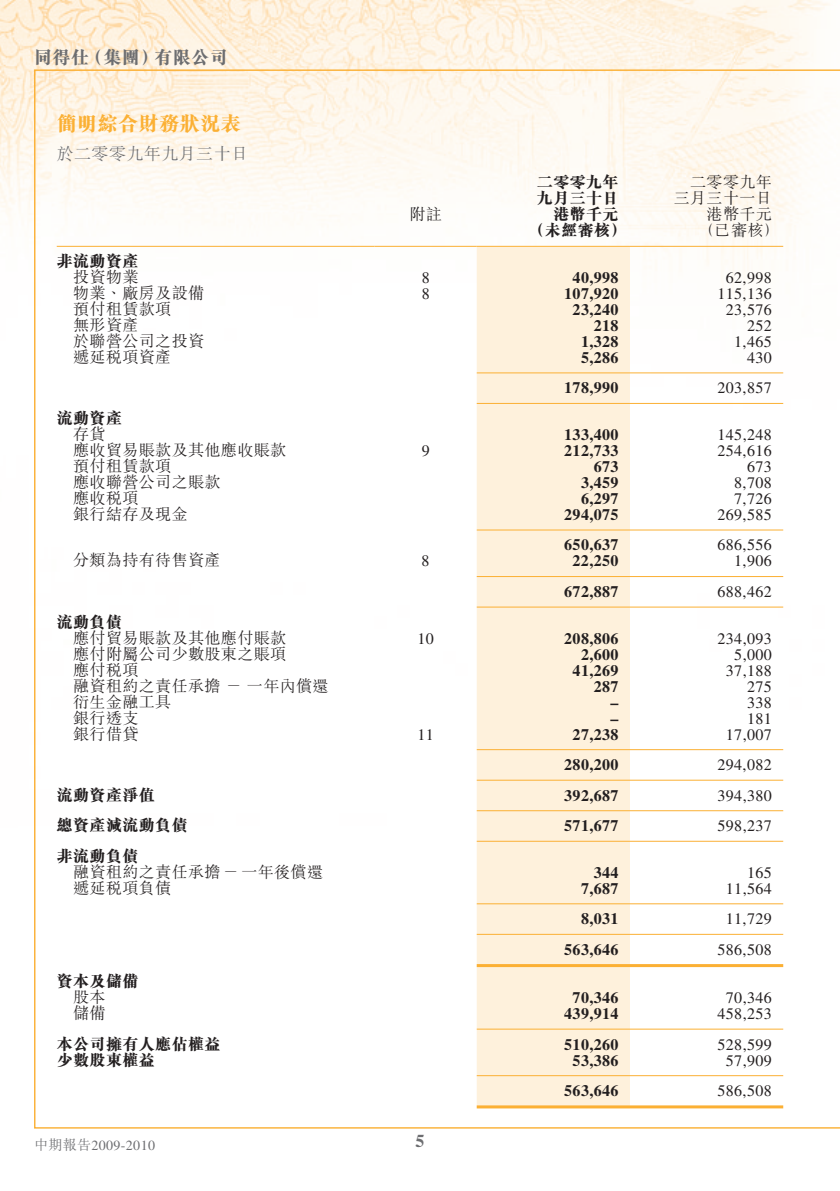
<style>
.page{position:relative;width:840px;height:1191px;background:#fff}
.page>*{position:absolute;margin:0;border:0;box-sizing:border-box;transform-origin:0 0}
.t1{font:800 20px "M Sung HK";letter-spacing:.025em;color:#fbb034}
.t2{font:800 18px "M Sung HK";letter-spacing:.025em;color:#6c6d70}
.t3{font:700 18px "Times LT Std";color:#6c6d70}
.t4{font:300 17px "M Sung HK";letter-spacing:.025em;color:#6c6d70}
.t5{font:16px "Times LT Std";letter-spacing:.025em;color:#231f20}
.t6{font:700 16px "Times LT Std";letter-spacing:.025em;color:#231f20}
.t7{font:300 16px "M Sung HK";letter-spacing:.025em;color:#231f20}
.t8{font:800 16px "M Sung HK";letter-spacing:.025em;color:#231f20}
.t9{font:14px "Times LT Std";letter-spacing:.025em;color:#6c6d70}
.s1{font-family:"M Sung HK";font-weight:300}
</style>
<div class="page">
<img style="left:0;top:0;width:839px;height:1129px">
<div style="left:476px;top:247px;width:153px;height:858px;background:#fef1dc"></div>
<hr style="left:57px;top:246px;width:317px;height:1px;background:#fbb034">
<hr style="left:374px;top:246px;width:102px;height:1px;background:#fbb034">
<hr style="left:476px;top:246px;width:153px;height:1px;background:#fbb034">
<hr style="left:629px;top:246px;width:153px;height:1px;background:#fbb034">
<hr style="left:476px;top:372px;width:153px;height:1px;background:#fbb034">
<hr style="left:629px;top:372px;width:153px;height:1px;background:#fbb034">
<hr style="left:476px;top:403px;width:153px;height:1px;background:#fbb034">
<hr style="left:629px;top:403px;width:153px;height:1px;background:#fbb034">
<hr style="left:476px;top:529px;width:153px;height:1px;background:#fbb034">
<hr style="left:629px;top:529px;width:153px;height:1px;background:#fbb034">
<hr style="left:476px;top:576px;width:153px;height:1px;background:#fbb034">
<hr style="left:629px;top:576px;width:153px;height:1px;background:#fbb034">
<hr style="left:476px;top:606px;width:153px;height:1px;background:#fbb034">
<hr style="left:629px;top:606px;width:153px;height:1px;background:#fbb034">
<hr style="left:476px;top:749px;width:153px;height:1px;background:#fbb034">
<hr style="left:629px;top:749px;width:153px;height:1px;background:#fbb034">
<hr style="left:476px;top:779px;width:153px;height:1px;background:#fbb034">
<hr style="left:629px;top:779px;width:153px;height:1px;background:#fbb034">
<hr style="left:476px;top:810px;width:153px;height:1px;background:#fbb034">
<hr style="left:629px;top:810px;width:153px;height:1px;background:#fbb034">
<hr style="left:476px;top:840px;width:153px;height:1px;background:#fbb034">
<hr style="left:629px;top:840px;width:153px;height:1px;background:#fbb034">
<hr style="left:476px;top:903px;width:153px;height:1px;background:#fbb034">
<hr style="left:629px;top:903px;width:153px;height:1px;background:#fbb034">
<hr style="left:476px;top:934px;width:153px;height:1px;background:#fbb034">
<hr style="left:629px;top:934px;width:153px;height:1px;background:#fbb034">
<hr style="left:476px;top:964px;width:153px;height:3px;background:#fbb034">
<hr style="left:629px;top:964px;width:153px;height:3px;background:#fbb034">
<hr style="left:476px;top:1028px;width:153px;height:1px;background:#fbb034">
<hr style="left:629px;top:1028px;width:153px;height:1px;background:#fbb034">
<hr style="left:476px;top:1075px;width:153px;height:1px;background:#fbb034">
<hr style="left:629px;top:1075px;width:153px;height:1px;background:#fbb034">
<hr style="left:476px;top:1105px;width:153px;height:3px;background:#fbb034">
<hr style="left:629px;top:1105px;width:153px;height:3px;background:#fbb034">
<p class="t2" style="left:34px;top:44px;width:195px">同得仕)集團(有限公司</p>
<p class="t1" style="left:57px;top:110px;width:185px">簡明綜合財務狀況表</p>
<p class="t4" style="left:57px;top:142px;width:193px">於二零零九年九月三十日</p>
<p class="t8" style="left:536px;top:171px;width:83px">二零零九年</p>
<p class="t7" style="left:689px;top:171px;width:83px">二零零九年</p>
<p class="t8" style="left:536px;top:187px;width:83px">九月三十日</p>
<p class="t7" style="left:673px;top:187px;width:99px">三月三十一日</p>
<p class="t7" style="left:409px;top:203px;width:34px">附註</p>
<p class="t8" style="left:553px;top:203px;width:67px">港幣千元</p>
<p class="t7" style="left:706px;top:203px;width:67px">港幣千元</p>
<p class="t8" style="left:528px;top:219px;width:99px">)未經審核(</p>
<p class="t7" style="left:697px;top:219px;width:83px">)已審核(</p>
<p class="t8" style="left:57px;top:250px;width:83px">非流動資產</p>
<p class="t7" style="left:73px;top:266px;width:67px">投資物業</p>
<p class="t5" style="left:421px;top:268px;width:9px">8</p>
<p class="t6" style="left:572px;top:268px;width:47px">40,998</p>
<p class="t5" style="left:725px;top:268px;width:47px">62,998</p>
<p class="t7" style="left:73px;top:282px;width:132px">物業、廠房及設備</p>
<p class="t5" style="left:421px;top:284px;width:9px">8</p>
<p class="t6" style="left:564px;top:284px;width:56px">107,920</p>
<p class="t5" style="left:717px;top:284px;width:56px">115,136</p>
<p class="t7" style="left:73px;top:298px;width:100px">預付租賃款項</p>
<p class="t6" style="left:572px;top:300px;width:48px">23,240</p>
<p class="t5" style="left:725px;top:300px;width:47px">23,576</p>
<p class="t7" style="left:73px;top:314px;width:67px">無形資產</p>
<p class="t6" style="left:593px;top:316px;width:26px">218</p>
<p class="t5" style="left:746px;top:316px;width:26px">252</p>
<p class="t7" style="left:73px;top:330px;width:132px">於聯營公司之投資</p>
<p class="t6" style="left:580px;top:332px;width:39px">1,328</p>
<p class="t5" style="left:733px;top:332px;width:39px">1,465</p>
<p class="t7" style="left:73px;top:346px;width:100px">遞延稅項資產</p>
<p class="t6" style="left:580px;top:348px;width:39px">5,286</p>
<p class="t5" style="left:746px;top:348px;width:26px">430</p>
<p class="t6" style="left:564px;top:378px;width:56px">178,990</p>
<p class="t5" style="left:717px;top:379px;width:56px">203,857</p>
<p class="t8" style="left:57px;top:407px;width:67px">流動資產</p>
<p class="t7" style="left:73px;top:423px;width:34px">存貨</p>
<p class="t6" style="left:564px;top:425px;width:56px">133,400</p>
<p class="t5" style="left:717px;top:425px;width:56px">145,248</p>
<p class="t7" style="left:73px;top:439px;width:214px">應收貿易賬款及其他應收賬款</p>
<p class="t5" style="left:421px;top:441px;width:9px">9</p>
<p class="t6" style="left:564px;top:441px;width:56px">212,733</p>
<p class="t5" style="left:717px;top:441px;width:56px">254,616</p>
<p class="t7" style="left:73px;top:455px;width:100px">預付租賃款項</p>
<p class="t6" style="left:593px;top:457px;width:26px">673</p>
<p class="t5" style="left:746px;top:457px;width:26px">673</p>
<p class="t7" style="left:73px;top:471px;width:149px">應收聯營公司之賬款</p>
<p class="t6" style="left:580px;top:473px;width:39px">3,459</p>
<p class="t5" style="left:733px;top:473px;width:39px">8,708</p>
<p class="t7" style="left:73px;top:487px;width:67px">應收稅項</p>
<p class="t6" style="left:580px;top:489px;width:39px">6,297</p>
<p class="t5" style="left:733px;top:489px;width:39px">7,726</p>
<p class="t7" style="left:73px;top:503px;width:116px">銀行結存及現金</p>
<p class="t6" style="left:564px;top:505px;width:56px">294,075</p>
<p class="t5" style="left:717px;top:505px;width:56px">269,585</p>
<p class="t6" style="left:564px;top:535px;width:56px">650,637</p>
<p class="t5" style="left:717px;top:536px;width:56px">686,556</p>
<p class="t7" style="left:73px;top:549px;width:149px">分類為持有待售資產</p>
<p class="t5" style="left:421px;top:552px;width:9px">8</p>
<p class="t6" style="left:572px;top:551px;width:47px">22,250</p>
<p class="t5" style="left:733px;top:552px;width:39px">1,906</p>
<p class="t6" style="left:564px;top:582px;width:56px">672,887</p>
<p class="t5" style="left:717px;top:582px;width:56px">688,462</p>
<p class="t8" style="left:57px;top:610px;width:67px">流動負債</p>
<p class="t7" style="left:73px;top:626px;width:214px">應付貿易賬款及其他應付賬款</p>
<p class="t5" style="left:417px;top:629px;width:18px">10</p>
<p class="t6" style="left:564px;top:628px;width:56px">208,806</p>
<p class="t5" style="left:717px;top:629px;width:56px">234,093</p>
<p class="t7" style="left:73px;top:642px;width:214px">應付附屬公司少數股東之賬項</p>
<p class="t6" style="left:580px;top:644px;width:39px">2,600</p>
<p class="t5" style="left:733px;top:645px;width:39px">5,000</p>
<p class="t7" style="left:73px;top:658px;width:67px">應付稅項</p>
<p class="t6" style="left:572px;top:660px;width:47px">41,269</p>
<p class="t5" style="left:725px;top:661px;width:47px">37,188</p>
<p class="t7" style="left:73px;top:674px;width:257px">融資租約之責任承擔－一年內償還</p>
<p class="t6" style="left:593px;top:676px;width:26px">287</p>
<p class="t5" style="left:746px;top:677px;width:26px">275</p>
<p class="t7" style="left:73px;top:690px;width:100px">衍生金融工具</p>
<p class="t6" style="left:610px;top:692px;width:9px">–</p>
<p class="t5" style="left:746px;top:693px;width:26px">338</p>
<p class="t7" style="left:73px;top:706px;width:67px">銀行透支</p>
<p class="t6" style="left:610px;top:708px;width:9px">–</p>
<p class="t5" style="left:746px;top:709px;width:26px">181</p>
<p class="t7" style="left:73px;top:722px;width:67px">銀行借貸</p>
<p class="t5" style="left:417px;top:725px;width:18px">11</p>
<p class="t6" style="left:572px;top:724px;width:48px">27,238</p>
<p class="t5" style="left:725px;top:725px;width:47px">17,007</p>
<p class="t6" style="left:564px;top:755px;width:56px">280,200</p>
<p class="t5" style="left:717px;top:755px;width:56px">294,082</p>
<p class="t8" style="left:57px;top:783px;width:100px">流動資產淨值</p>
<p class="t6" style="left:564px;top:785px;width:56px">392,687</p>
<p class="t5" style="left:717px;top:786px;width:56px">394,380</p>
<p class="t8" style="left:57px;top:814px;width:132px">總資產減流動負債</p>
<p class="t6" style="left:564px;top:816px;width:56px">571,677</p>
<p class="t5" style="left:717px;top:817px;width:56px">598,237</p>
<p class="t8" style="left:57px;top:844px;width:83px">非流動負債</p>
<p class="t7" style="left:73px;top:860px;width:251px">融資租約之責任承擔－一年後償還</p>
<p class="t6" style="left:593px;top:862px;width:26px">344</p>
<p class="t5" style="left:746px;top:863px;width:26px">165</p>
<p class="t7" style="left:73px;top:876px;width:100px">遞延稅項負債</p>
<p class="t6" style="left:580px;top:878px;width:39px">7,687</p>
<p class="t5" style="left:725px;top:879px;width:47px">11,564</p>
<p class="t6" style="left:580px;top:909px;width:39px">8,031</p>
<p class="t5" style="left:725px;top:910px;width:47px">11,729</p>
<p class="t6" style="left:564px;top:940px;width:56px">563,646</p>
<p class="t5" style="left:717px;top:940px;width:56px">586,508</p>
<p class="t8" style="left:57px;top:970px;width:83px">資本及儲備</p>
<p class="t7" style="left:73px;top:986px;width:34px">股本</p>
<p class="t6" style="left:572px;top:988px;width:47px">70,346</p>
<p class="t5" style="left:725px;top:988px;width:47px">70,346</p>
<p class="t7" style="left:73px;top:1002px;width:34px">儲備</p>
<p class="t6" style="left:564px;top:1004px;width:56px">439,914</p>
<p class="t5" style="left:717px;top:1004px;width:56px">458,253</p>
<p class="t8" style="left:57px;top:1032px;width:165px">本公司擁有人應佔權益</p>
<p class="t6" style="left:564px;top:1034px;width:56px">510,260</p>
<p class="t5" style="left:717px;top:1035px;width:56px">528,599</p>
<p class="t8" style="left:57px;top:1048px;width:100px">少數股東權益</p>
<p class="t6" style="left:572px;top:1050px;width:48px">53,386</p>
<p class="t5" style="left:725px;top:1051px;width:47px">57,909</p>
<p class="t6" style="left:564px;top:1081px;width:56px">563,646</p>
<p class="t5" style="left:717px;top:1081px;width:56px">586,508</p>
<p class="t9" style="left:34px;top:1137px;width:122px"><span class="s1">中期報告</span>2009-2010</p>
<p class="t3" style="left:415px;top:1130px;width:10px">5</p>
</div>
